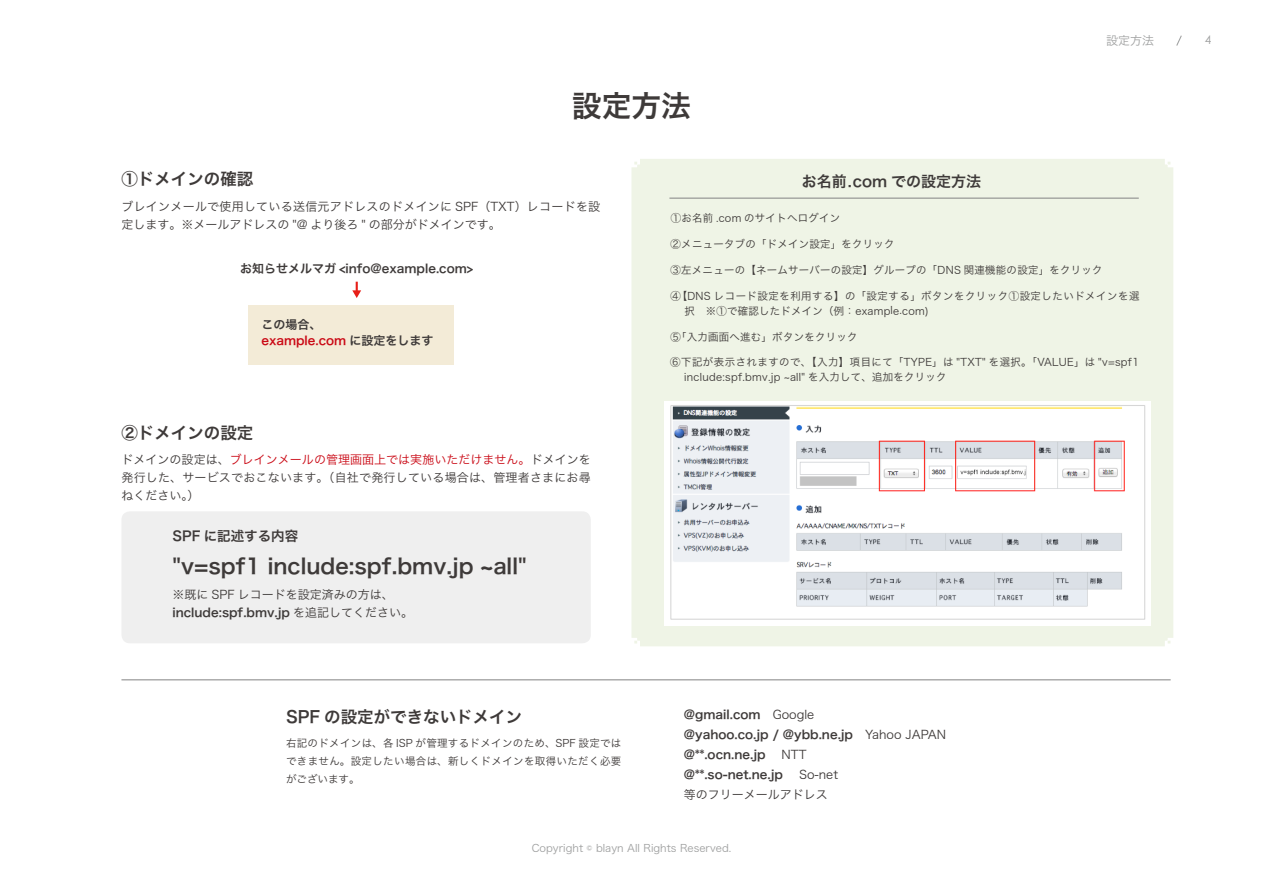
<style>
.page{position:relative;width:1263px;height:893px;background:#fff}
.page>*{position:absolute;margin:0;border:0;box-sizing:border-box;transform-origin:0 0}
.t1{font:29.7px "Hira Kaku Pro W6";color:#3e3a39}
.t2{font:21px "Hira Kaku Pro W6";color:#3e3a39}
.t3{font:16.5px "Hira Kaku Pro W6";color:#3e3a39}
.t4{font:15px "Hira Kaku Pro W6";color:#3e3a39}
.t5{font:13.5px "Hira Kaku Pro W6";color:#3e3a39}
.t6{font:12px/18px "Hira Kaku Pro W3";letter-spacing:.005em;color:#3e3a39;text-align:justify}
.t7{font:12px/20px "Hira Kaku Pro W6";color:#3e3a39}
.t8{font:12px "Hira Kaku Pro W3";color:#9fa0a0}
.t9{font:12px "Century Gothic";color:#9fa0a0}
.t10{font:10.5px/18px "Hira Kaku Pro W3";letter-spacing:.035em;color:#3e3a39;text-align:justify}
.t11{font:10.5px "Hira Kaku Pro W3";color:#9fa0a0}
.s1{color:#ca0915}
.s2{font-family:"Hira Kaku Pro W3"}
</style>
<div class="page">
<svg style="left:1176px;top:35px;width:6px;height:11px"></svg>
<div style="left:631px;top:159px;width:542px;height:487px;background:#eff4e6"></div>
<div style="left:121px;top:511px;width:470px;height:132px;background:#efefef;border-radius:9px"></div>
<div style="left:249px;top:305px;width:205px;height:60px;background:#f3ebd7"></div>
<img style="left:664px;top:401px;width:487px;height:224px">
<hr style="left:669px;top:198px;width:470px;height:1px;background:#898989">
<hr style="left:121px;top:679px;width:1050px;height:1px;background:#898989">
<svg style="left:707px;top:305px;width:20px;height:11px"></svg>
<svg style="left:685px;top:306px;width:9px;height:9px"></svg>
<svg style="left:670px;top:357px;width:11px;height:10px"></svg>
<h1 class="t1" style="left:572px;top:79px;width:121px">設定方法</h1>
<h3 class="t3" style="left:121px;top:164px;width:134px">①ドメインの確認</h3>
<p class="t6" style="left:121px;top:196px;width:480px">ブレインメールで使用している送信元アドレスのドメインに SPF（TXT）レコードを設</p>
<p class="t6" style="left:121px;top:214px;width:381px">定します。※メールアドレスの "@ より後ろ " の部分がドメインです。</p>
<h3 class="t4" style="left:802px;top:168px;width:181px">お名前.com での設定方法</h3>
<p class="t10" style="left:744px;top:209px;width:97px;rotate:-1deg">のサイトへログイン</p>
<p class="t10" style="left:670px;top:209px;width:72px;rotate:-1deg">①お名前 .com</p>
<p class="t10" style="left:670px;top:235px;width:87px;rotate:-1deg">②メニュータブの</p>
<p class="t10" style="left:756px;top:235px;width:76px;rotate:-1deg">「ドメイン設定</p>
<p class="t10" style="left:831px;top:235px;width:65px;rotate:-1deg">」をクリック</p>
<p class="t8" style="left:1106px;top:29px;width:49px">設定方法</p>
<p class="t7" style="left:240px;top:258px;width:235px">お知らせメルマガ &lt;info@example.com&lt;</p>
<p class="t7" style="left:261px;top:315px;width:174px;line-height:16.8px">この場合、<br><span class="s1">example.com</span> に設定をします</p>
<h3 class="t3" style="left:121px;top:417px;width:134px">②ドメインの設定</h3>
<p class="t6" style="left:121px;top:450px;width:471px">ドメインの設定は、<span class="s1">ブレインメールの管理画面上では実施いただけません。</span>ドメインを発行した、サービスでおこないます。（自社で発行している場合は、管理者さまにお尋ねください (。</p>
<p class="t5" style="left:172px;top:524px;width:127px">SPF に記述する内容</p>
<h2 class="t2" style="left:172px;top:547px;width:356px">v" =spf1 include:spf.bmv j p. ~all"</h2>
<p class="t6" style="left:172px;top:585px;width:223px">※既に SPF レコードを設定済みの方は、</p>
<p class="t7" style="left:172px;top:602px;width:242px">include:spf.bmv j p. <span class="s2">を追記してください。</span></p>
<h3 class="t3" style="left:286px;top:702px;width:238px">SPF の設定ができないドメイン</h3>
<p class="t10" style="left:286px;top:733px;width:337px">右記のドメインは、各 ISP が管理するドメインのため、SPF 設定ではできません。設定したい場合は、新しくドメインを取得いただく必要がございます。</p>
<p class="t10" style="left:670px;top:261px;width:76px;rotate:-1deg">③左メニューの</p>
<p class="t10" style="left:863px;top:261px;width:65px;rotate:-1deg">】グループの</p>
<p class="t10" style="left:745px;top:262px;width:119px;rotate:-1deg">【ネームサーバーの設定</p>
<p class="t10" style="left:927px;top:261px;width:113px;rotate:-1deg">「DNS 関連機能の設定</p>
<p class="t10" style="left:1038px;top:261px;width:65px;rotate:-1deg">」をクリック</p>
<p class="t10" style="left:910px;top:287px;width:110px;rotate:-1deg">」ボタンをクリック①</p>
<p class="t10" style="left:670px;top:287px;width:42px;rotate:-1deg">④【DNS</p>
<p class="t10" style="left:834px;top:287px;width:77px;rotate:-1deg">】の「設定する</p>
<p class="t10" style="left:1019px;top:288px;width:121px;rotate:-1deg">設定したいドメインを選</p>
<p class="t10" style="left:714px;top:288px;width:121px;rotate:-1deg">レコード設定を利用する</p>
<p class="t10" style="left:727px;top:302px;width:108px;rotate:-1deg">で確認したドメイン（</p>
<p class="t10" style="left:761px;top:328px;width:97px;rotate:-1deg">」ボタンをクリック</p>
<p class="t10" style="left:834px;top:302px;width:97px;rotate:-1deg">例：example.com(</p>
<p class="t10" style="left:670px;top:327px;width:93px;rotate:-1deg">⑤「入力画面へ進む</p>
<p class="t10" style="left:681px;top:354px;width:121px;rotate:-1deg">下記が表示されますので</p>
<p class="t10" style="left:800px;top:353px;width:39px;rotate:-1deg">、【入力</p>
<p class="t10" style="left:839px;top:354px;width:95px;rotate:-1deg">】項目にて「TYPE</p>
<p class="t10" style="left:932px;top:354px;width:106px;rotate:-1deg">」は "TXT" を選択。「</p>
<p class="t10" style="left:1037px;top:354px;width:104px;rotate:-1deg">VALUE」は =v " spf1</p>
<p class="t10" style="left:861px;top:368px;width:87px;rotate:-1deg">、追加をクリック</p>
<p class="t10" style="left:722px;top:368px;width:140px;rotate:-1deg">:spf.bmv j p. ~all" を入力して</p>
<p class="t10" style="left:684px;top:367px;width:40px;rotate:-1deg">include</p>
<p class="t7" style="left:684px;top:704px;width:264px">@gmail.com　<span class="s2">Google<br></span>@yahoo.co j p. / @ybb.ne j p. 　<span class="s2">Yahoo JAPAN </span>@**.ocn.ne j p. 　<span class="s2">NTT</span></p>
<p class="t6" style="left:799px;top:764px;width:40px">So-net</p>
<p class="t7" style="left:684px;top:764px;width:101px">@**.so-net.ne j p.</p>
<p class="t6" style="left:684px;top:784px;width:145px">等のフリーメールアドレス</p>
<p class="t11" style="left:532px;top:839px;width:201px">Copyright © blayn All Rights Reserved.</p>
<p class="t9" style="left:1205px;top:32px;width:8px">4</p>
</div>
